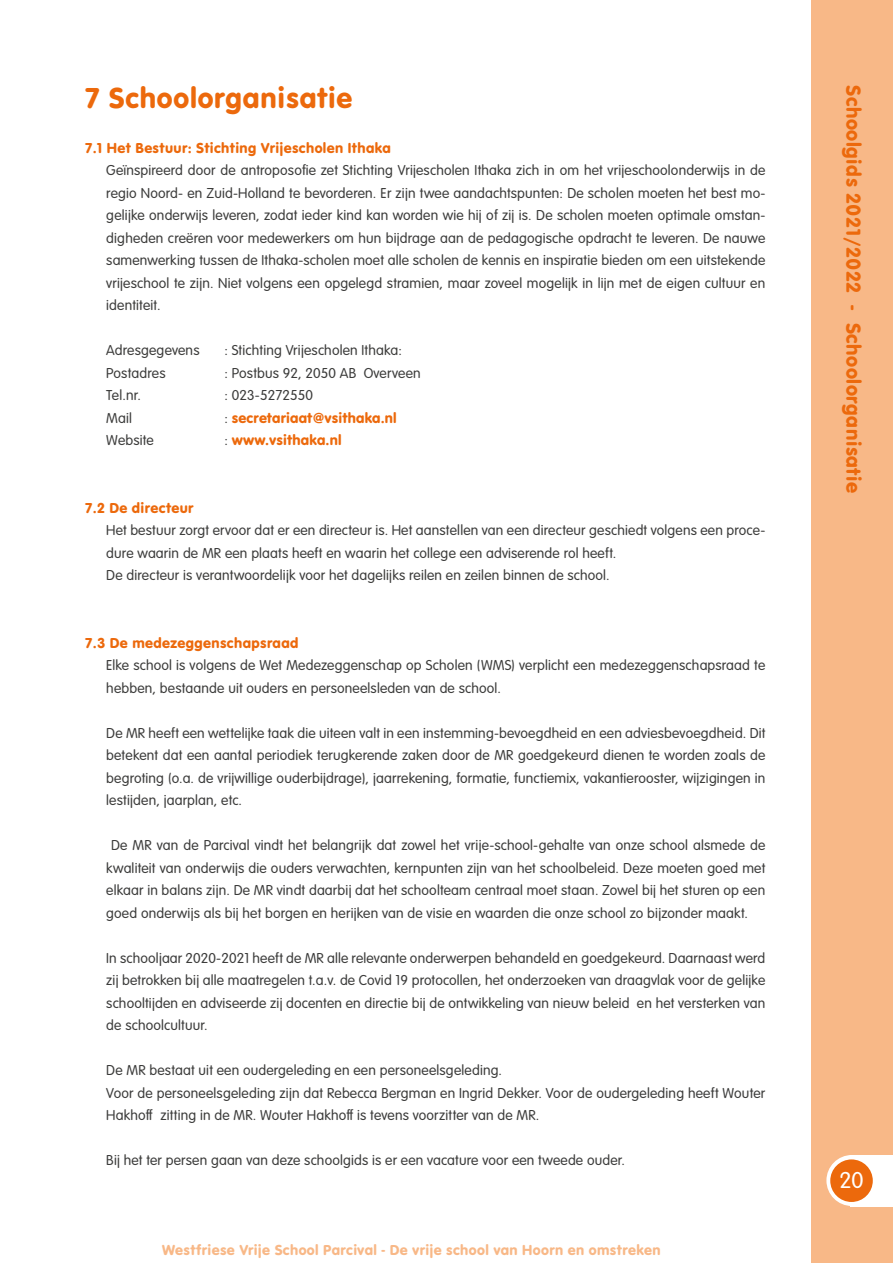
<style>
.page{position:relative;width:893px;height:1263px;background:#fff}
.page>*{position:absolute;margin:0;border:0;box-sizing:border-box;transform-origin:0 0}
.t1{font:30px "VAG Rundschrift D";letter-spacing:.025em;color:#ec690c}
.t2{font:300 24px "VAG Rundschrift D";color:#fff}
.t3{font:21px "VAG Rundschrift D";letter-spacing:.025em;color:#ec690c}
.t4{font:300 15px/22.5px "VAG Rundschrift D";letter-spacing:.01em;color:#3c3c3b;text-align:justify}
.t5{font:15px "VAG Rundschrift D";letter-spacing:.02em;color:#ec690c}
.t6{font:15px "VAG Rundschrift D";letter-spacing:.025em;color:#f8b887}
.s1{font-weight:300;color:#3c3c3b}
</style>
<div class="page">
<div style="left:811px;top:0;width:82px;height:1263px;background:#f8b887"></div>
<svg style="left:826px;top:1155px;width:51px;height:51px"></svg>
<div style="left:850px;top:1155px;width:43px;height:51px;background:#fff"></div>
<div style="left:830px;top:1159px;width:43px;height:43px;background:#ec690c;border-radius:50%"></div>
<h1 class="t1" style="left:85px;top:80px;width:269px">7 Schoolorganisatie</h1>
<p class="t5" style="left:85px;top:139px;width:307px">7.1 Het Bestuur: Stichting Vrijescholen Ithaka</p>
<p class="t4" style="left:106px;top:159px;width:661px">Geïnspireerd door de antroposofie zet Stichting Vrijescholen Ithaka zich in om het vrijeschoolonderwijs in de regio Noord- en Zuid-Holland te bevorderen. Er zijn twee aandachtspunten: De scholen moeten het best mo&shy;gelijke onderwijs leveren, zodat ieder kind kan worden wie hij of zij is. De scholen moeten optimale omstan&shy;digheden creëren voor medewerkers om hun bijdrage aan de pedagogische opdracht te leveren. De nauwe samenwerking tussen de Ithaka-scholen moet alle scholen de kennis en inspiratie bieden om een uitstekende vrijeschool te zijn. Niet volgens een opgelegd stramien, maar zoveel mogelijk in lijn met de eigen cultuur en identiteit.</p>
<p class="t4" style="left:106px;top:339px;width:95px">Adresgegevens</p>
<p class="t4" style="left:225px;top:339px;width:179px">: Stichting Vrijescholen Ithaka:</p>
<p class="t4" style="left:106px;top:362px;width:61px">Postadres</p>
<p class="t4" style="left:225px;top:362px;width:198px">: Postbus 92, 2050 AB Overveen</p>
<p class="t4" style="left:106px;top:384px;width:36px">Tel.nr.</p>
<p class="t4" style="left:225px;top:384px;width:90px">: 023-5272550</p>
<p class="t4" style="left:106px;top:407px;width:27px">Mail</p>
<p class="t5" style="left:225px;top:409px;width:174px"><span class="s1">:</span> secretariaat@vsithaka.nl</p>
<p class="t4" style="left:106px;top:429px;width:49px">Website</p>
<p class="t5" style="left:225px;top:431px;width:118px"><span class="s1">:</span> www.vsithaka.nl</p>
<p class="t5" style="left:85px;top:499px;width:110px">7.2 De directeur</p>
<p class="t4" style="left:106px;top:519px;width:661px;text-align:left">Het bestuur zorgt ervoor dat er een directeur is. Het aanstellen van een directeur geschiedt volgens een proce&shy;dure waarin de MR een plaats heeft en waarin het college een adviserende rol heeft.<br>De directeur is verantwoordelijk voor het dagelijks reilen en zeilen binnen de school.</p>
<p class="t5" style="left:85px;top:634px;width:215px">7.3 De medezeggenschapsraad</p>
<p class="t4" style="left:106px;top:654px;width:660px">Elke school is volgens de Wet Medezeggenschap op Scholen (WMS) verplicht een medezeggenschapsraad te hebben, bestaande uit ouders en personeelsleden van de school.</p>
<p class="t4" style="left:106px;top:722px;width:661px">De MR heeft een wettelijke taak die uiteen valt in een instemming-bevoegdheid en een adviesbevoegdheid. Dit betekent dat een aantal periodiek terugkerende zaken door de MR goedgekeurd dienen te worden zoals de begroting (o.a. de vrijwillige ouderbijdrage), jaarrekening, formatie, functiemix, vakantierooster, wijzigingen in lestijden, jaarplan, etc.</p>
<p class="t4" style="left:106px;top:834px;width:661px;text-indent:5px">De MR van de Parcival vindt het belangrijk dat zowel het vrije-school-gehalte van onze school alsmede de kwaliteit van onderwijs die ouders verwachten, kernpunten zijn van het schoolbeleid. Deze moeten goed met elkaar in balans zijn. De MR vindt daarbij dat het schoolteam centraal moet staan. Zowel bij het sturen op een goed onderwijs als bij het borgen en herijken van de visie en waarden die onze school zo bijzonder maakt.</p>
<p class="t4" style="left:106px;top:947px;width:661px">In schooljaar 2020-2021 heeft de MR alle relevante onderwerpen behandeld en goedgekeurd. Daarnaast werd zij betrokken bij alle maatregelen t.a.v. de Covid 19 protocollen, het onderzoeken van draagvlak voor de gelijke schooltijden en adviseerde zij docenten en directie bij de ontwikkeling van nieuw beleid en het versterken van de schoolcultuur.</p>
<p class="t4" style="left:106px;top:1059px;width:661px;text-align:left">De MR bestaat uit een oudergeleding en een personeelsgeleding.<br>Voor de personeelsgeleding zijn dat Rebecca Bergman en Ingrid Dekker. Voor de oudergeleding heeft Wouter<br>Hakhoff zitting in de MR. Wouter Hakhoff is tevens voorzitter van de MR.</p>
<p class="t4" style="left:106px;top:1149px;width:520px">Bij het ter persen gaan van deze schoolgids is er een vacature voor een tweede ouder.</p>
<p class="t6" style="left:162px;top:1241px;width:500px">Westfriese Vrije School Parcival - De vrije school van Hoorn en omstreken</p>
<h3 class="t3" style="left:866px;top:85px;width:410px;rotate:90deg">Schoolgids 2021/2022 - Schoolorganisatie</h3>
<h2 class="t2" style="left:839px;top:1167px;width:26px">20</h2>
</div>
